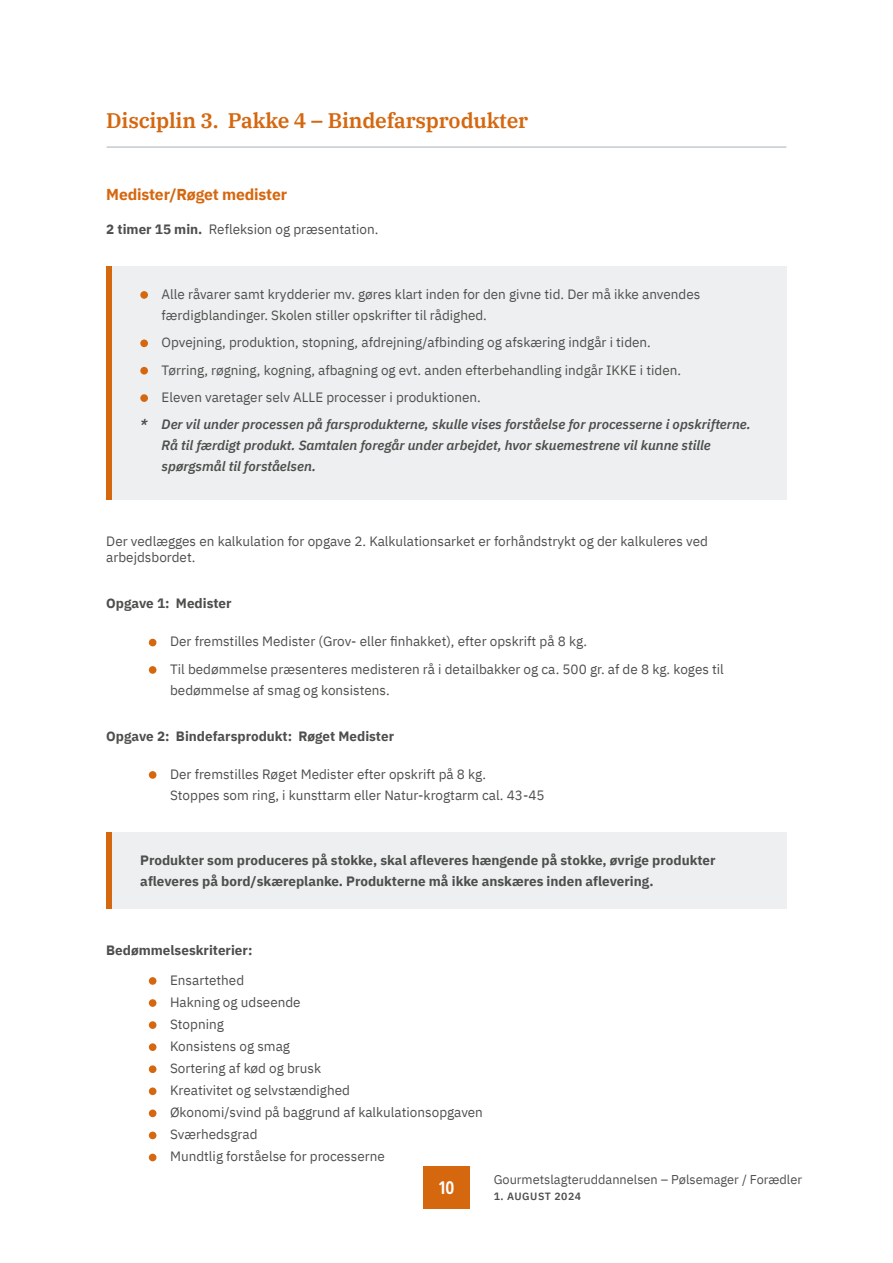
<style>
.page{position:relative;width:893px;height:1263px;background:#fff}
.page>*{position:absolute;margin:0;border:0;box-sizing:border-box;transform-origin:0 0}
.t1{font:600 21px "IBM Plex Serif";letter-spacing:-.01em;color:#d5670f}
.t2{font:700 18px "Amsi Pro Cond";color:#fff}
.t3{font:700 15.75px "IBM Plex Sans";letter-spacing:-.01em;color:#d5670f}
.t4{font:13.5px/22px "IBM Plex Sans";color:#4e4e4d}
.t5{font:700 13.5px/21px "IBM Plex Sans";color:#4e4e4d}
.t6{font:italic 600 13.5px/21px "IBM Plex Sans";color:#4e4e4d}
.t7{font:12.75px "IBM Plex Sans";color:#4e4e4d}
.t8{font:600 10.5px "IBM Plex Sans";letter-spacing:.05em;color:#4e4e4d}
.s1{font-weight:700}
</style>
<div class="page">
<div style="left:423px;top:1166px;width:47px;height:43px;background:#d5670f"></div>
<hr style="left:107px;top:146px;width:679px;height:2px;background:#c3ccd2">
<div style="left:106px;top:266px;width:681px;height:234px;background:#edeff0"></div>
<div style="left:106px;top:266px;width:6px;height:234px;background:#d5670f"></div>
<div style="left:140px;top:291px;width:8px;height:8px;background:#d5670f;border-radius:50%"></div>
<div style="left:140px;top:339px;width:8px;height:8px;background:#d5670f;border-radius:50%"></div>
<div style="left:140px;top:367px;width:8px;height:7px;background:#d5670f;border-radius:50%"></div>
<div style="left:140px;top:394px;width:8px;height:8px;background:#d5670f;border-radius:50%"></div>
<div style="left:149px;top:639px;width:7px;height:7px;background:#d5670f;border-radius:50%"></div>
<div style="left:149px;top:666px;width:7px;height:8px;background:#d5670f;border-radius:50%"></div>
<div style="left:149px;top:771px;width:7px;height:8px;background:#d5670f;border-radius:50%"></div>
<div style="left:106px;top:832px;width:681px;height:77px;background:#edeff0"></div>
<div style="left:106px;top:832px;width:6px;height:77px;background:#d5670f"></div>
<div style="left:149px;top:977px;width:7px;height:8px;background:#d5670f;border-radius:50%"></div>
<div style="left:149px;top:999px;width:7px;height:8px;background:#d5670f;border-radius:50%"></div>
<div style="left:149px;top:1021px;width:7px;height:8px;background:#d5670f;border-radius:50%"></div>
<div style="left:149px;top:1043px;width:7px;height:8px;background:#d5670f;border-radius:50%"></div>
<div style="left:149px;top:1065px;width:7px;height:8px;background:#d5670f;border-radius:50%"></div>
<div style="left:149px;top:1087px;width:7px;height:8px;background:#d5670f;border-radius:50%"></div>
<div style="left:149px;top:1109px;width:7px;height:8px;background:#d5670f;border-radius:50%"></div>
<div style="left:149px;top:1131px;width:7px;height:8px;background:#d5670f;border-radius:50%"></div>
<div style="left:149px;top:1154px;width:7px;height:7px;background:#d5670f;border-radius:50%"></div>
<h1 class="t1" style="left:106px;top:104px;width:423px">Disciplin 3. Pakke 4 – Bindefarsprodukter</h1>
<p class="t3" style="left:106px;top:182px;width:182px">Medister/Røget medister</p>
<p class="t4" style="left:106px;top:217px;width:274px"><span class="s1">2 timer 15 min.</span> Refleksion og præsentation.</p>
<p class="t4" style="left:162px;top:282px;width:540px;line-height:21px">Alle råvarer samt krydderier mv. gøres klart inden for den givne tid. Der må ikke anvendes færdigblandinger. Skolen stiller opskrifter til rådighed.</p>
<p class="t4" style="left:162px;top:327px;width:521px;line-height:27.5px">Opvejning, produktion, stopning, afdrejning/afbinding og afskæring indgår i tiden.<br>Tørring, røgning, kogning, afbagning og evt. anden efterbehandling indgår IKKE i tiden.<br>Eleven varetager selv ALLE processer i produktionen.</p>
<p class="t6" style="left:162px;top:413px;width:591px;text-indent:-21px">* Der vil under processen på farsprodukterne, skulle vises forståelse for processerne i opskrifterne.<br>Rå til færdigt produkt. Samtalen foregår under arbejdet, hvor skuemestrene vil kunne stille spørgsmål til forståelsen.</p>
<p class="t4" style="left:106px;top:532px;width:603px;line-height:16.2px">Der vedlægges en kalkulation for opgave 2. Kalkulationsarket er forhåndstrykt og der kalkuleres ved arbejdsbordet.</p>
<p class="t5" style="left:106px;top:592px;width:127px">Opgave 1: Medister</p>
<p class="t4" style="left:170px;top:627px;width:555px;line-height:27.5px">Der fremstilles Medister (Grov- eller finhakket), efter opskrift på 8 kg.<br>Til bedømmelse præsenteres medisteren rå i detailbakker og ca. 500 gr. af de 8 kg. koges til</p>
<p class="t4" style="left:170px;top:678px;width:221px">bedømmelse af smag og konsistens.</p>
<p class="t5" style="left:106px;top:724px;width:289px">Opgave 2: Bindefarsprodukt: Røget Medister</p>
<p class="t4" style="left:170px;top:762px;width:376px;line-height:21px">Der fremstilles Røget Medister efter opskrift på 8 kg.<br>Stoppes som ring, i kunsttarm eller Natur-krogtarm cal. 43-45</p>
<p class="t5" style="left:140px;top:848px;width:577px">Produkter som produceres på stokke, skal afleveres hængende på stokke, øvrige produkter afleveres på bord/skæreplanke. Produkterne må ikke anskæres inden aflevering.</p>
<p class="t5" style="left:106px;top:939px;width:148px">Bedømmelseskriterier:</p>
<p class="t4" style="left:170px;top:968px;width:314px">Ensartethed<br>Hakning og udseende<br>Stopning<br>Konsistens og smag<br>Sortering af kød og brusk<br>Kreativitet og selvstændighed<br>Økonomi/svind på baggrund af kalkulationsopgaven<br>Sværhedsgrad<br>Mundtlig forståelse for processerne</p>
<h2 class="t2" style="left:439px;top:1175px;width:17px">10</h2>
<p class="t7" style="left:494px;top:1170px;width:310px">Gourmetslagteruddannelsen – Pølsemager / Forædler</p>
<p class="t8" style="left:494px;top:1188px;width:89px">1. AUGUST 2024</p>
</div>
